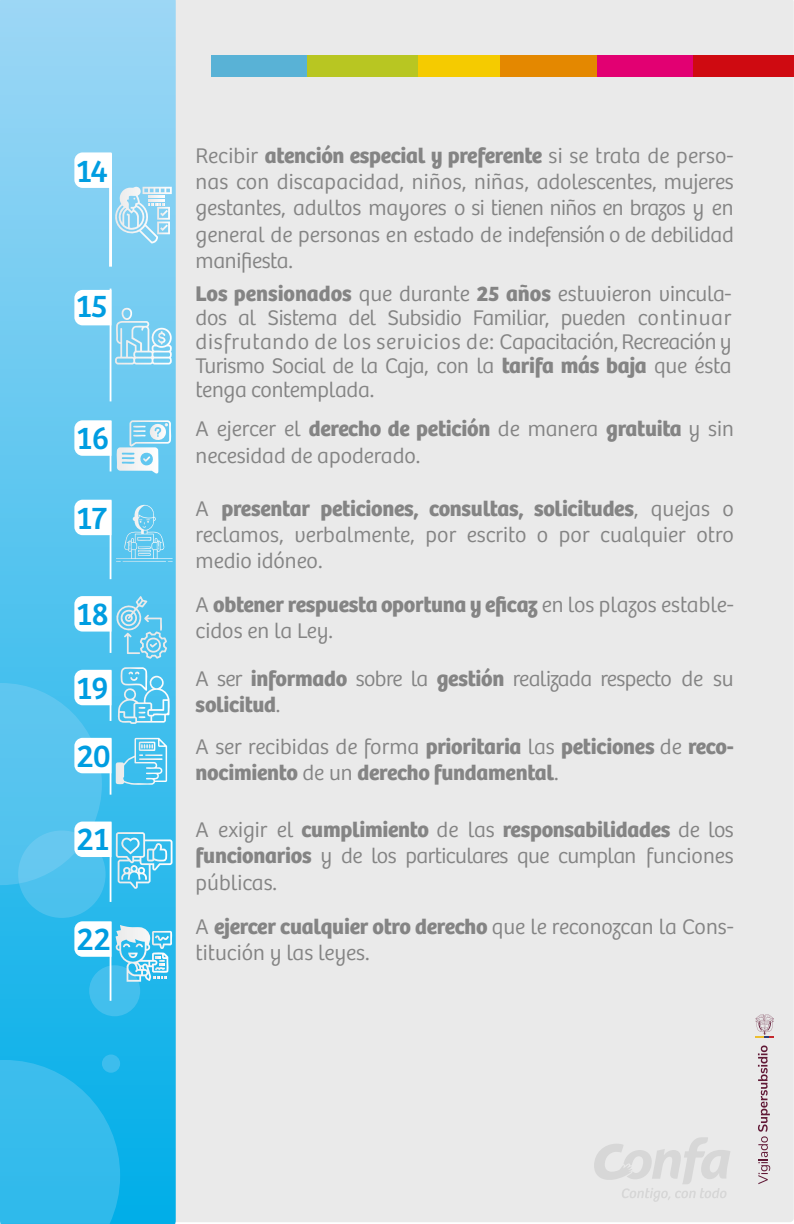
<style>
.page{position:relative;width:794px;height:1224px;background:#fff}
.page>*{position:absolute;margin:0;border:0;box-sizing:border-box;transform-origin:0 0}
.t1{font:32.8px "Bree";color:#009de1}
.t2{font:300 22px/26.4px "Bree";letter-spacing:-.01em;color:#848484}
.t3{font:700 22px/26.4px "Bree";letter-spacing:-.01em;color:#848484}
.s1{font-weight:700}
.s2{font-weight:300}
</style>
<div class="page">
<div style="left:176px;top:0;width:618px;height:1222px;background:#eaeaea"></div>
<svg style="left:0;top:0;width:176px;height:1224px"></svg>
<div style="left:18px;top:830px;width:88px;height:88px;background:#4bc1ed;border-radius:50%"></div>
<div style="left:89px;top:965px;width:51px;height:51px;background:#43bfed;border-radius:50%"></div>
<svg style="left:0;top:1060px;width:120px;height:164px"></svg>
<div style="left:102px;top:1054px;width:18px;height:19px;background:#3dbded;border-radius:50%"></div>
<hr style="left:110px;top:289px;width:1px;height:112px;background:#fff">
<div style="left:211px;top:56px;width:96px;height:21px;background:#59b2d6"></div>
<div style="left:307px;top:56px;width:112px;height:21px;background:#b8c622"></div>
<div style="left:419px;top:56px;width:81px;height:21px;background:#f5cb00"></div>
<div style="left:500px;top:56px;width:97px;height:21px;background:#e48800"></div>
<div style="left:597px;top:56px;width:97px;height:21px;background:#e20072"></div>
<div style="left:694px;top:56px;width:100px;height:21px;background:#cf0a11"></div>
<hr style="left:110px;top:922px;width:1px;height:79px;background:#fff">
<hr style="left:110px;top:822px;width:1px;height:80px;background:#fff">
<svg style="left:758px;top:1045px;width:12px;height:139px"></svg>
<svg style="left:755px;top:1014px;width:19px;height:24px"></svg>
<svg style="left:594px;top:1137px;width:136px;height:65px"></svg>
<hr style="left:109px;top:153px;width:3px;height:114px;background:#fff">
<svg style="left:74px;top:921px;width:98px;height:61px"></svg>
<svg style="left:74px;top:500px;width:99px;height:79px"></svg>
<svg style="left:74px;top:420px;width:97px;height:54px"></svg>
<svg style="left:74px;top:290px;width:99px;height:74px"></svg>
<svg style="left:74px;top:152px;width:98px;height:92px"></svg>
<svg style="left:0;top:667px;width:173px;height:222px"></svg>
<svg style="left:74px;top:595px;width:93px;height:64px"></svg>
<h1 class="t1" style="left:76px;top:152px;width:33px">14</h1>
<h1 class="t1" style="left:76px;top:287px;width:33px">15</h1>
<p class="t2" style="left:196px;top:142px;width:540px;text-align:justify">Recibir <span class="s1">atención especial y preferente</span> si se trata de perso&shy;nas con discapacidad, niños, niñas, adolescentes, mujeres gestantes, adultos mayores o si tienen niños en brazos y en general de personas en estado de indefensión o de debilidad manifiesta.</p>
<p class="t2" style="left:196px;top:282px;width:537px;line-height:24px;text-align:justify"><span class="s1">Los pensionados</span> que durante <span class="s1">25 años</span> estuvieron vincula&shy;dos al Sistema del Subsidio Familiar, pueden continuar disfrutando de los servicios de: Capacitación, Recreación y Turismo Social de la Caja, con la <span class="s1">tarifa más baja</span> que ésta tenga contemplada.</p>
<h1 class="t1" style="left:77px;top:419px;width:34px">16</h1>
<p class="t2" style="left:196px;top:416px;width:540px">A ejercer el <span class="s1">derecho de petición</span> de manera <span class="s1">gratuita</span> y sin necesidad de apoderado.</p>
<h1 class="t1" style="left:77px;top:498px;width:32px">17</h1>
<p class="t2" style="left:196px;top:495px;width:540px;text-align:justify">A <span class="s1">presentar peticiones, consultas, solicitudes</span>, quejas o reclamos, verbalmente, por escrito o por cualquier otro medio idóneo.</p>
<h1 class="t1" style="left:77px;top:595px;width:34px">18</h1>
<p class="t2" style="left:196px;top:592px;width:540px">A <span class="s1">obtener respuesta oportuna y eficaz</span> en los plazos estable&shy;cidos en la Ley.</p>
<h1 class="t1" style="left:77px;top:668px;width:33px">19</h1>
<p class="t2" style="left:196px;top:666px;width:540px">A ser <span class="s1">informado</span> sobre la <span class="s1">gestión</span> realizada respecto de su <span class="s1">solicitud</span>.</p>
<h1 class="t1" style="left:77px;top:736px;width:35px">20</h1>
<p class="t3" style="left:196px;top:733px;width:540px"><span class="s2">A ser recibidas de forma</span> prioritaria <span class="s2">las</span> peticiones <span class="s2">de</span> reco&shy;nocimiento <span class="s2">de un</span> derecho fundamental<span class="s2">.</span></p>
<h1 class="t1" style="left:77px;top:820px;width:33px">21</h1>
<h1 class="t1" style="left:77px;top:920px;width:35px">22</h1>
<p class="t2" style="left:196px;top:817px;width:540px;text-align:justify">A exigir el <span class="s1">cumplimiento</span> de las <span class="s1">responsabilidades</span> de los <span class="s1">funcionarios</span> y de los particulares que cumplan funciones públicas.</p>
<p class="t2" style="left:196px;top:913px;width:540px">A <span class="s1">ejercer cualquier otro derecho</span> que le reconozcan la Cons&shy;titución y las leyes.</p>
</div>
